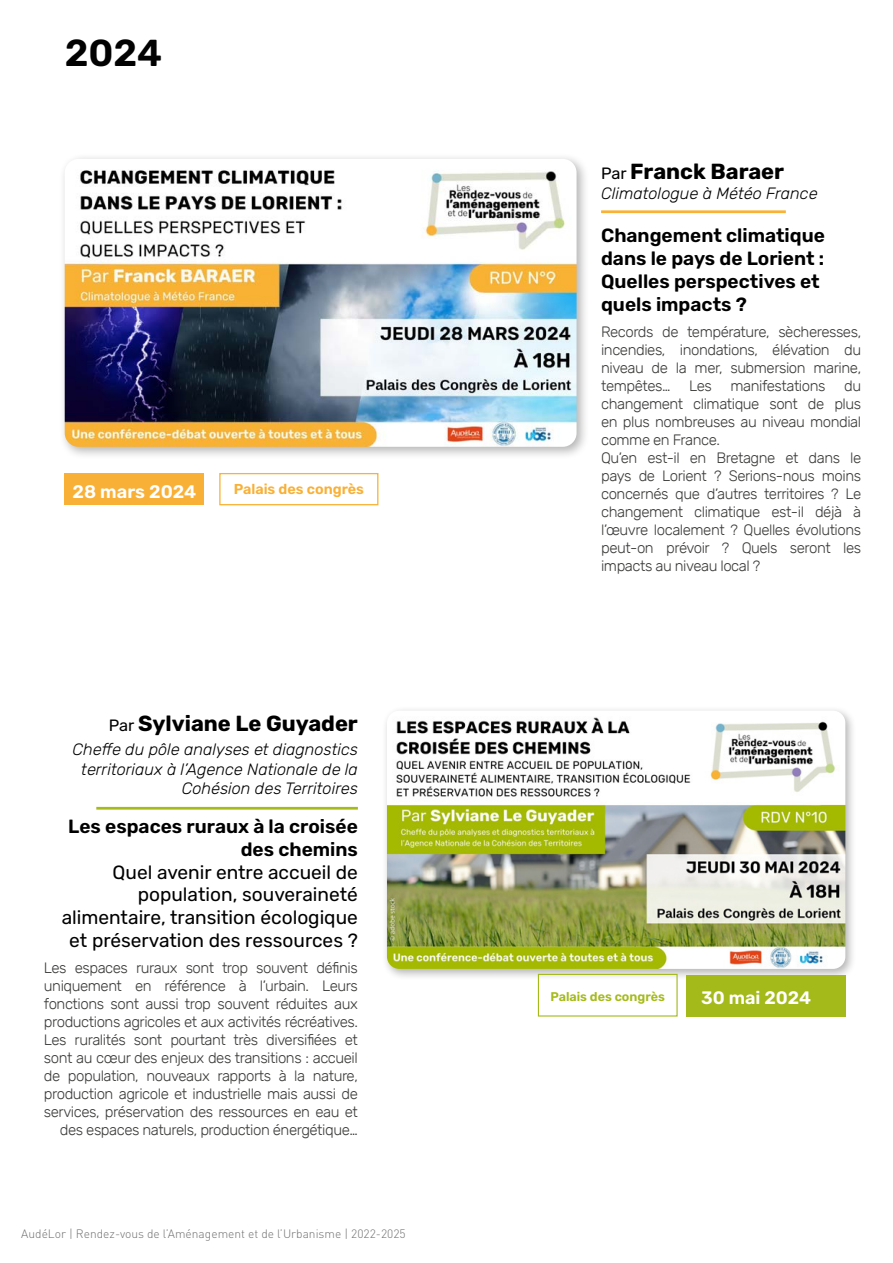
<style>
.page{position:relative;width:893px;height:1263px;background:#fff}
.page>*{position:absolute;margin:0;border:0;box-sizing:border-box;transform-origin:0 0}
.t1{font:600 37.5px "Rubik";color:#020203}
.t2{font:700 21.9px "Rubik";color:#000}
.t3{font:600 19.05px/23px "Rubik";color:#000}
.t4{font:19.05px/23px "Rubik";color:#000;text-align:right}
.t5{font:600 18.15px "Rubik";color:#fff}
.t6{font:600 18px "Rubik";color:#fff}
.t7{font:italic 300 16.35px/19.6px "Rubik";color:#000;text-align:right}
.t8{font:300 15px/18px "Rubik";letter-spacing:-.03em;color:#3c3c3b}
.t9{font:600 14.4px "Rubik";color:#f9b036}
.t10{font:600 12.6px "Rubik";color:#a5bb1a}
.t11{font:300 12px "DIN Pro";color:#706f6f}
.s1{font-weight:400;font-size:16.35px}
</style>
<div class="page">
<div style="left:59px;top:153px;width:531px;height:307px;background:#000;opacity:.3"></div>
<img style="left:65px;top:159px;width:512px;height:288px">
<div style="left:381px;top:705px;width:476px;height:276px;background:#000;opacity:.3"></div>
<img style="left:387px;top:711px;width:458px;height:258px">
<hr style="left:601px;top:210px;width:185px;height:3px;background:#f9b234">
<hr style="left:96px;top:807px;width:262px;height:3px;background:#a5bb1a">
<div style="left:65px;top:473px;width:139px;height:32px;background:#f9b037"></div>
<div style="left:686px;top:975px;width:159px;height:41px;background:#a4ba1a"></div>
<div style="left:219px;top:473px;width:159px;height:32px;border:1px solid #f9b234"></div>
<div style="left:538px;top:974px;width:140px;height:42px;border:1px solid #a4ba1a"></div>
<h1 class="t1" style="left:65px;top:31px;width:99px">2024</h1>
<p class="t5" style="left:73px;top:481px;width:125px">28 mars 2024</p>
<p class="t9" style="left:234px;top:481px;width:132px">Palais des congrès</p>
<h2 class="t2" style="left:109px;top:711px;width:251px"><span class="s1">Par</span> Sylviane Le Guyader</h2>
<p class="t7" style="left:73px;top:740px;width:287px">Cheffe du pôle analyses et diagnostics territoriaux à l’Agence Nationale de la<br>Cohésion des Territoires</p>
<p class="t3" style="left:68px;top:815px;width:291px;text-align:right">Les espaces ruraux à la croisée des chemins</p>
<p class="t4" style="left:62px;top:861px;width:298px">Quel avenir entre accueil de population, souveraineté alimentaire, transition écologique et préservation des ressources ?</p>
<p class="t8" style="left:44px;top:959px;width:315px;text-align:right">Les espaces ruraux sont trop souvent définis uniquement en référence à l’urbain. Leurs fonctions sont aussi trop souvent réduites aux productions agricoles et aux activités récréatives.<br>Les ruralités sont pourtant très diversifiées et sont au cœur des enjeux des transitions : accueil de population, nouveaux rapports à la nature, production agricole et industrielle mais aussi de services, préservation des ressources en eau et des espaces naturels, production énergétique…</p>
<p class="t11" style="left:21px;top:1225px;width:386px">AudéLor | Rendez-vous de l’Aménagement et de l’Urbanisme | 2022-2025</p>
<h2 class="t2" style="left:601px;top:159px;width:185px"><span class="s1">Par</span> Franck Baraer</h2>
<p class="t7" style="left:601px;top:184px;width:218px">Climatologue à Météo France</p>
<p class="t3" style="left:601px;top:225px;width:225px">Changement climatique dans le pays de Lorient :<br>Quelles perspectives et quels impacts ?</p>
<p class="t8" style="left:601px;top:323px;width:262px">Records de température, sècheresses, incendies, inondations, élévation du niveau de la mer, submersion marine, tempêtes… Les manifestations du changement climatique sont de plus en plus nombreuses au niveau mondial comme en France.<br>Qu’en est-il en Bretagne et dans le pays de Lorient ? Serions-nous moins concernés que d’autres territoires ? Le changement climatique est-il déjà à l’œuvre localement ? Quelles évolutions peut-on prévoir ? Quels seront les impacts au niveau local ?</p>
<p class="t10" style="left:551px;top:989px;width:116px">Palais des congrès</p>
<p class="t6" style="left:701px;top:987px;width:112px">30 mai 2024</p>
</div>
